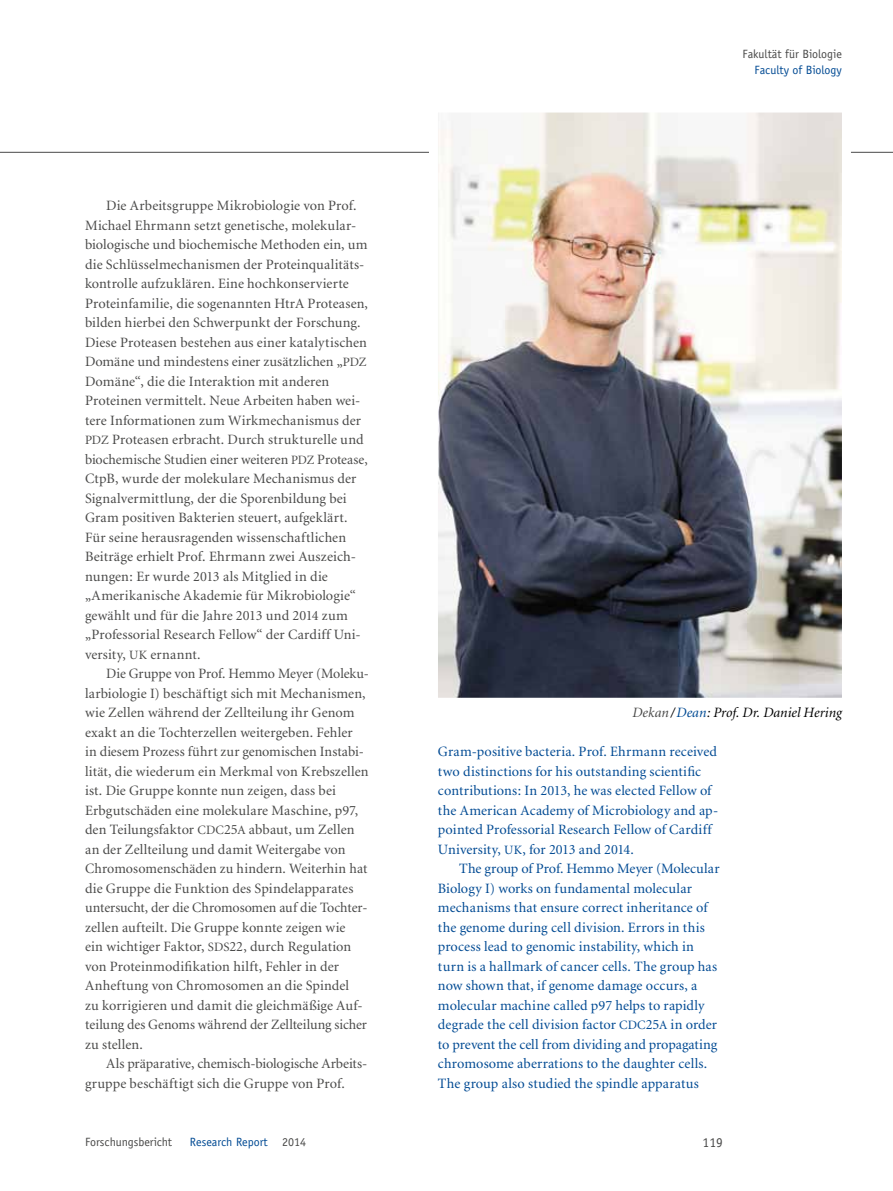
<style>
.page{position:relative;width:893px;height:1191px;background:#fff}
.page>*{position:absolute;margin:0;border:0;box-sizing:border-box;transform-origin:0 0}
.t1{font:14.25px/19.5px "Minion";letter-spacing:.01em;color:#494948}
.t2{font:14.25px/19.5px "Minion";letter-spacing:.01em;color:#004a93}
.t3{font:italic 14.25px "Minion";color:#000}
.t4{font:13.5px "Officina Sans";color:#494948}
.t5{font:12px "Officina Sans";color:#494948}
.t6{font:12px "Officina Sans";color:#004a93}
.s1{font-size:12.75px}
.s2{color:#494948}
.s3{color:#004a93}
</style>
<div class="page">
<hr style="left:0;top:152px;width:893px;height:1px;background:#494948">
<img style="left:424px;top:112px;width:431px;height:586px">
<p class="t1" style="left:85px;top:196px;width:284px;text-indent:21px">Die Arbeitsgruppe Mikrobiologie von Prof.<br>Michael Ehrmann setzt genetische, molekular&shy;biologische und biochemische Methoden ein, um die Schlüsselmechanismen der Proteinqualitäts&shy;kontrolle aufzuklären. Eine hochkonservierte Proteinfamilie, die sogenannten HtrA Proteasen, bilden hierbei den Schwerpunkt der Forschung.<br>Diese Proteasen bestehen aus einer katalytischen Domäne und mindestens einer zusätzlichen „<span class="s1">PDZ </span>Domäne“, die die Interaktion mit anderen Proteinen vermittelt. Neue Arbeiten haben wei&shy;tere Informationen zum Wirkmechanismus der <span class="s1">PDZ</span> Proteasen erbracht. Durch strukturelle und biochemische Studien einer weiteren <span class="s1">PDZ</span> Protease, CtpB, wurde der molekulare Mechanismus der Signalvermittlung, der die Sporenbildung bei Gram positiven Bakterien steuert, aufgeklärt.<br>Für seine herausragenden wissenschaftlichen Beiträge erhielt Prof. Ehrmann zwei Auszeich&shy;nungen: Er wurde 2013 als Mitglied in die „Amerikanische Akademie für Mikrobiologie“ gewählt und für die Jahre 2013 und 2014 zum „Professorial Research Fellow“ der Cardiff Uni&shy;versity, <span class="s1">UK</span> ernannt.</p>
<p class="t1" style="left:85px;top:664px;width:285px;text-indent:21px">Die Gruppe von Prof. Hemmo Meyer (Moleku&shy;larbiologie I) beschäftigt sich mit Mechanismen, wie Zellen während der Zellteilung ihr Genom exakt an die Tochterzellen weitergeben. Fehler<br>in diesem Prozess führt zur genomischen Instabi&shy;lität, die wiederum ein Merkmal von Krebszellen ist. Die Gruppe konnte nun zeigen, dass bei Erbgutschäden eine molekulare Maschine, p97, den Teilungsfaktor <span class="s1">CDC</span>25<span class="s1">A</span> abbaut, um Zellen an der Zellteilung und damit Weitergabe von Chromosomenschäden zu hindern. Weiterhin hat die Gruppe die Funktion des Spindelapparates untersucht, der die Chromosomen auf die Tochter&shy;zellen aufteilt. Die Gruppe konnte zeigen wie<br>ein wichtiger Faktor, <span class="s1">SDS</span>22, durch Regulation von Proteinmodifikation hilft, Fehler in der Anheftung von Chromosomen an die Spindel<br>zu korrigieren und damit die gleichmäßige Auf&shy;teilung des Genoms während der Zellteilung sicher zu stellen.</p>
<p class="t1" style="left:85px;top:1054px;width:284px;text-indent:21px">Als präparative, chemisch-biologische Arbeits&shy;gruppe beschäftigt sich die Gruppe von Prof.</p>
<p class="t5" style="left:743px;top:47px;width:101px">Fakultät für Biologie</p>
<p class="t6" style="left:755px;top:62px;width:89px">Faculty of Biology</p>
<p class="t3" style="left:632px;top:705px;width:211px"><span class="s2">Dekan</span>/<span class="s3">Dean</span>: Prof. Dr. Daniel Hering</p>
<p class="t2" style="left:438px;top:742px;width:282px">Gram-positive bacteria. Prof. Ehrmann received two distinctions for his outstanding scientific contributions: In 2013, he was elected Fellow of the American Academy of Microbiology and ap&shy;pointed Professorial Research Fellow of Cardiff University, <span class="s1">UK</span>, for 2013 and 2014.</p>
<p class="t2" style="left:438px;top:859px;width:283px;text-indent:21px">The group of Prof. Hemmo Meyer (Molecular Biology I) works on fundamental molecular mechanisms that ensure correct inheritance of the genome during cell division. Errors in this process lead to genomic instability, which in turn is a hallmark of cancer cells. The group has now shown that, if genome damage occurs, a molecular machine called p97 helps to rapidly degrade the cell division factor <span class="s1">CDC</span>25<span class="s1">A</span> in order to prevent the cell from dividing and propagating chromosome aberrations to the daughter cells.<br>The group also studied the spindle apparatus</p>
<p class="t5" style="left:85px;top:1134px;width:89px">Forschungsbericht</p>
<p class="t6" style="left:190px;top:1134px;width:118px">Research Report <span class="s2">2014</span></p>
<p class="t4" style="left:703px;top:1134px;width:22px">119</p>
</div>
